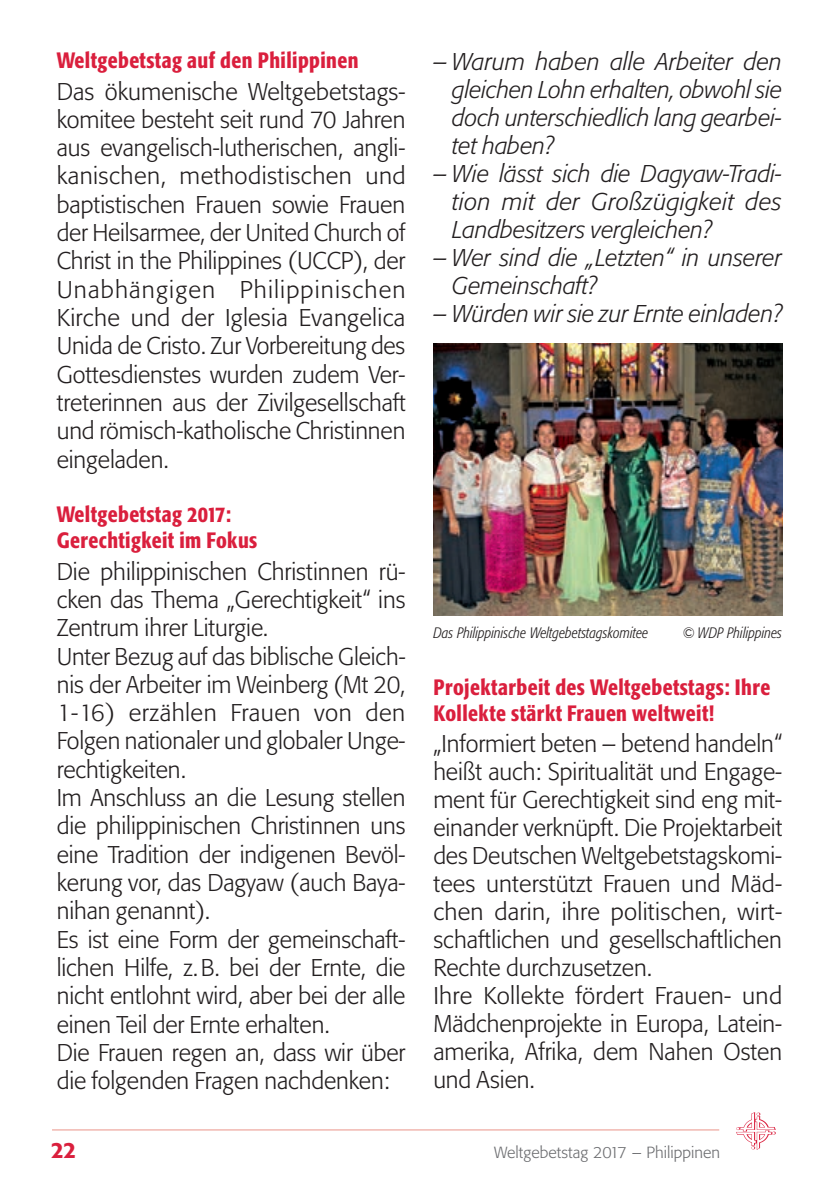
<style>
.page{position:relative;width:828px;height:1180px;background:#fff}
.page>*{position:absolute;margin:0;border:0;box-sizing:border-box;transform-origin:0 0}
.t1{font:300 24px/28.2px "Formata BQ";letter-spacing:-.005em;color:#231f20}
.t2{font:italic 300 24px/28px "Formata BQ";letter-spacing:-.005em;color:#231f20;text-align:justify}
.t3{font:500 22px/26.2px "Formata Condensed BQ";letter-spacing:.02em;color:#da1f3d}
.t4{font:500 22px "Formata BQ";color:#da1f3d}
.t5{font:300 16px "Formata BQ";color:#6c6d70}
.t6{font:italic 300 15px "Formata Condensed BQ";color:#231f20}
</style>
<div class="page">
<hr style="left:52px;top:1129px;width:667px;height:1px;background:#ea9488">
<img style="left:737px;top:1112px;width:38px;height:37px">
<img style="left:433px;top:343px;width:349px;height:272px">
<p class="t3" style="left:57px;top:48px;width:303px">Weltgebetstag auf den Philippinen</p>
<p class="t1" style="left:57px;top:77px;width:350px;text-align:justify">Das ökumenische Weltgebetstags&shy;komitee besteht seit rund 70 Jahren aus evangelisch-lutherischen, angli&shy;kanischen, methodistischen und baptistischen Frauen sowie Frauen der Heilsarmee, der United Church of Christ in the Philippines (UCCP), der Unabhängigen Philippinischen Kirche und der Iglesia Evangelica Unida de Cristo. Zur Vorbereitung des Gottesdienstes wurden zudem Ver&shy;treterinnen aus der Zivilgesellschaft und römisch-katholische Christinnen eingeladen.</p>
<p class="t3" style="left:57px;top:501px;width:202px">Weltgebetstag 2017:<br>Gerechtigkeit im Fokus</p>
<p class="t1" style="left:57px;top:557px;width:350px">Die philippinischen Christinnen rü&shy;cken das Thema „Gerechtigkeit“ ins<br>Zentrum ihrer Liturgie.<br>Unter Bezug auf das biblische Gleich&shy;nis der Arbeiter im Weinberg (Mt 20,<br>1-16) erzählen Frauen von den<br>Folgen nationaler und globaler Unge&shy;rechtigkeiten.<br>Im Anschluss an die Lesung stellen die philippinischen Christinnen uns eine Tradition der indigenen Bevöl&shy;kerung vor, das Dagyaw (auch Baya&shy;nihan genannt).<br>Es ist eine Form der gemeinschaft&shy;lichen Hilfe, z.B. bei der Ernte, die nicht entlohnt wird, aber bei der alle einen Teil der Ernte erhalten.<br>Die Frauen regen an, dass wir über die folgenden Fragen nachdenken:</p>
<p class="t2" style="left:452px;top:48px;width:331px;text-indent:-19px">– Warum haben alle Arbeiter den gleichen Lohn erhalten, obwohl sie doch unterschiedlich lang gearbei&shy;tet haben?</p>
<p class="t2" style="left:452px;top:160px;width:331px;text-indent:-19px">– Wie lässt sich die Dagyaw-Tradi&shy;tion mit der Großzügigkeit des Landbesitzers vergleichen?</p>
<p class="t2" style="left:452px;top:244px;width:331px;text-indent:-19px">– Wer sind die „Letzten“ in unserer<br>Gemeinschaft?</p>
<p class="t2" style="left:433px;top:300px;width:350px">– Würden wir sie zur Ernte einladen?</p>
<p class="t6" style="left:433px;top:624px;width:216px">Das Philippinische Weltgebetstagskomitee</p>
<p class="t6" style="left:682px;top:624px;width:101px">© WDP Philippines</p>
<p class="t3" style="left:433px;top:674px;width:338px">Projektarbeit des Weltgebetstags: Ihre<br>Kollekte stärkt Frauen weltweit!</p>
<p class="t1" style="left:433px;top:730px;width:350px">„Informiert beten – betend handeln“ heißt auch: Spiritualität und Engage&shy;ment für Gerechtigkeit sind eng mit&shy;einander verknüpft. Die Projektarbeit des Deutschen Weltgebetstagskomi&shy;tees unterstützt Frauen und Mäd&shy;chen darin, ihre politischen, wirt&shy;schaftlichen und gesellschaftlichen Rechte durchzusetzen.<br>Ihre Kollekte fördert Frauen- und Mädchenprojekte in Europa, Latein&shy;amerika, Afrika, dem Nahen Osten und Asien.</p>
<p class="t4" style="left:51px;top:1136px;width:27px">22</p>
<p class="t5" style="left:494px;top:1142px;width:227px">Weltgebetstag 2017 – Philippinen</p>
</div>
